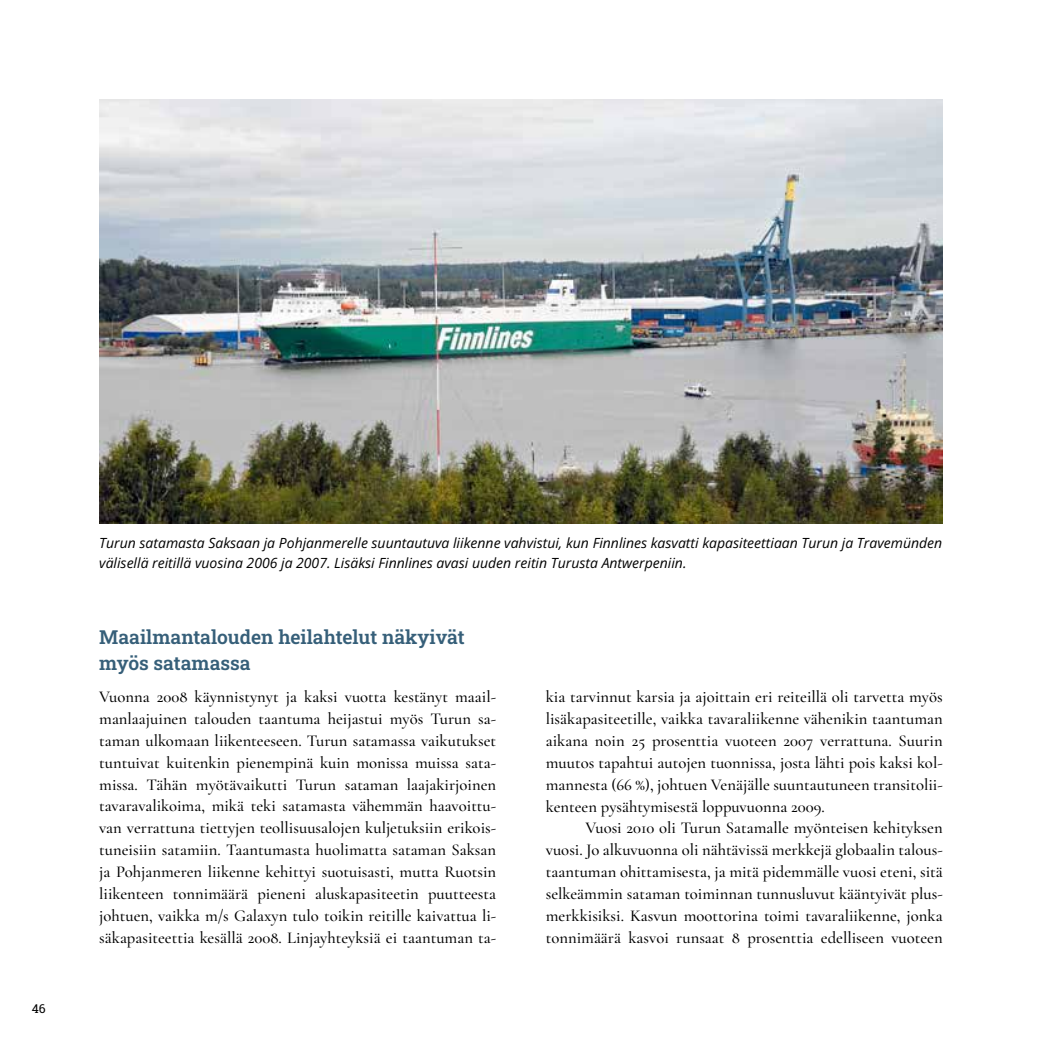
<style>
.page{position:relative;width:1042px;height:1042px;background:#fff}
.page>*{position:absolute;margin:0;border:0;box-sizing:border-box;transform-origin:0 0}
.t1{font:600 19.25px/26.2px "Roboto Slab";color:#365f79}
.t2{font:500 16.62px/21.9px "Cormorant Garamond";color:#000;text-align:justify}
.t3{font:italic 14px/19.2px "Open Sans";color:#000}
.t4{font:12.25px "Roboto Slab";color:#000}
</style>
<div class="page">
<img style="left:99px;top:99px;width:844px;height:424px">
<p class="t4" style="left:32px;top:999px;width:15px">46</p>
<p class="t3" style="left:99px;top:533px;width:844px">Turun satamasta Saksaan ja Pohjanmerelle suuntautuva liikenne vahvistui, kun Finnlines kasvatti kapasiteettiaan Turun ja Travemünden välisellä reitillä vuosina 2006 ja 2007. Lisäksi Finnlines avasi uuden reitin Turusta Antwerpeniin.</p>
<p class="t1" style="left:99px;top:623px;width:367px">Maailmantalouden heilahtelut näkyivät myös satamassa</p>
<p class="t2" style="left:99px;top:686px;width:398px">Vuonna 2008 käynnistynyt ja kaksi vuotta kestänyt maail&shy;manlaajuinen talouden taantuma heijastui myös Turun sa&shy;taman ulkomaan liikenteeseen. Turun satamassa vaikutukset tuntuivat kuitenkin pienempinä kuin monissa muissa sata&shy;missa. Tähän myötävaikutti Turun sataman laajakirjoinen tavaravalikoima, mikä teki satamasta vähemmän haavoittu&shy;van verrattuna tiettyjen teollisuusalojen kuljetuksiin erikois&shy;tuneisiin satamiin. Taantumasta huolimatta sataman Saksan ja Pohjanmeren liikenne kehittyi suotuisasti, mutta Ruotsin liikenteen tonnimäärä pieneni aluskapasiteetin puutteesta johtuen, vaikka m/s Galaxyn tulo toikin reitille kaivattua li&shy;säkapasiteettia kesällä 2008. Linjayhteyksiä ei taantuman ta-</p>
<p class="t2" style="left:546px;top:686px;width:398px">kia tarvinnut karsia ja ajoittain eri reiteillä oli tarvetta myös lisäkapasiteetille, vaikka tavaraliikenne vähenikin taantuman aikana noin 25 prosenttia vuoteen 2007 verrattuna. Suurin muutos tapahtui autojen tuonnissa, josta lähti pois kaksi kol&shy;mannesta (66 %), johtuen Venäjälle suuntautuneen transitolii&shy;kenteen pysähtymisestä loppuvuonna 2009.</p>
<p class="t2" style="left:546px;top:817px;width:398px;text-indent:40px">Vuosi 2010 oli Turun Satamalle myönteisen kehityksen vuosi. Jo alkuvuonna oli nähtävissä merkkejä globaalin talous&shy;taantuman ohittamisesta, ja mitä pidemmälle vuosi eteni, sitä selkeämmin sataman toiminnan tunnusluvut kääntyivät plus&shy;merkkisiksi. Kasvun moottorina toimi tavaraliikenne, jonka tonnimäärä kasvoi runsaat 8 prosenttia edelliseen vuoteen</p>
</div>
